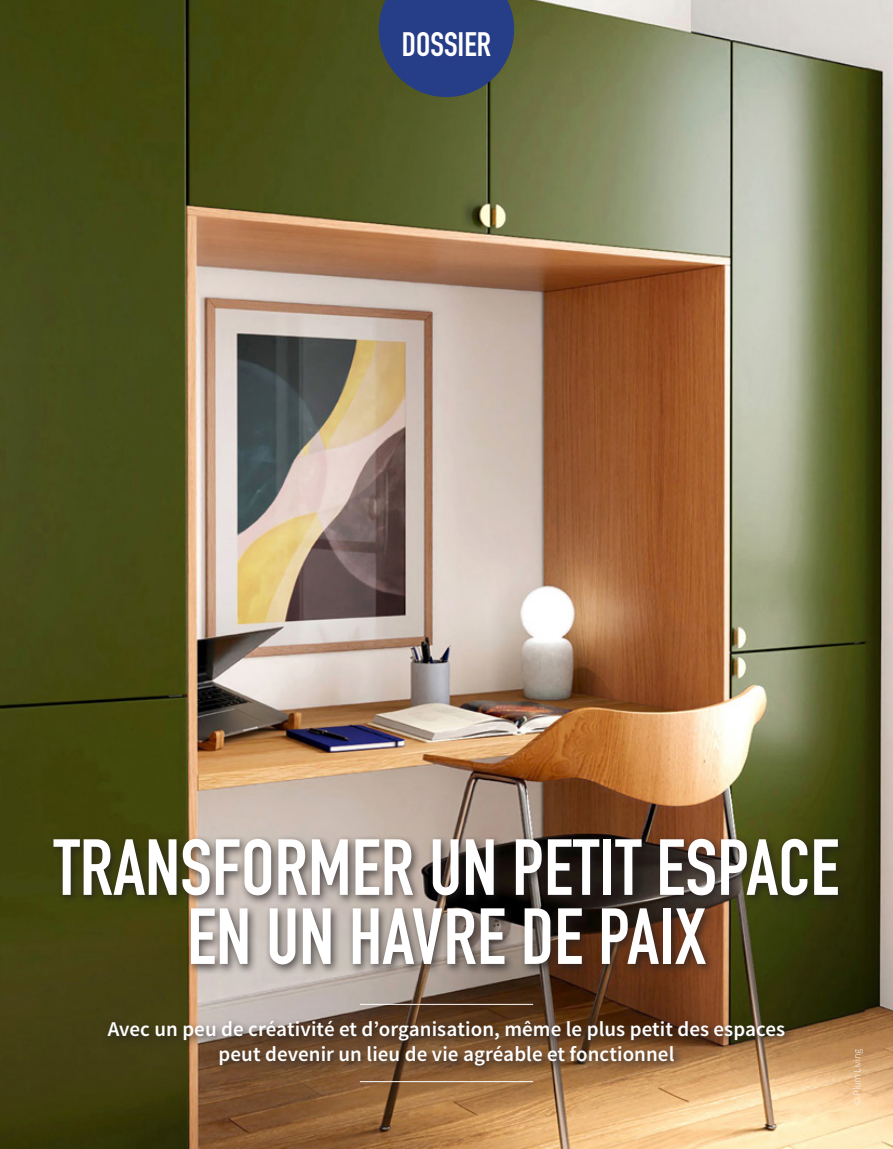
<style>
.page{position:relative;width:893px;height:1149px;background:#fff}
.page>*{position:absolute;margin:0;border:0;box-sizing:border-box;transform-origin:0 0}
.Titre_ligne1_maj{font:700 78px/69px "DIN Condensed";letter-spacing:.005em;color:#fff;text-align:center}
.Rubrique_min{font:700 33.45px "DIN Condensed";color:#fff}
.Chapo{font:600 21px/25.2px "Source Sans Pro";letter-spacing:.005em;color:#fff;text-align:center}
.Copyright_shopping{font:300 10.35px "Source Sans Pro";letter-spacing:-.015em;color:#fff}
</style>
<div class="page">
<img style="left:0;top:0;width:893px;height:1148px">
<div style="left:49px;top:833px;width:800px;height:141px;background:#231f20;opacity:.75"></div>
<div style="left:103px;top:998px;width:692px;height:94px;background:#231f20;opacity:.85"></div>
<hr style="left:360px;top:1003px;width:173px;height:1px;background:#fff">
<hr style="left:360px;top:1080px;width:173px;height:1px;background:#fff">
<svg style="left:379px;top:0;width:135px;height:97px"></svg>
<p class="Rubrique_min" style="left:402px;top:21px;width:91px">DOSSIER</p>
<p class="Titre_ligne1_maj" style="left:54px;top:832px;width:787px">TRANSFORMER UN PETIT ESPACE<br>EN UN HAVRE DE PAIX</p>
<p class="Chapo" style="left:108px;top:1016px;width:679px">Avec un peu de créativité et d’organisation, même le plus petit des espaces peut devenir un lieu de vie agréable et fonctionnel</p>
<p class="Copyright_shopping" style="left:851px;top:1105px;width:58px;rotate:-90deg">© Plum Living</p>
</div>
